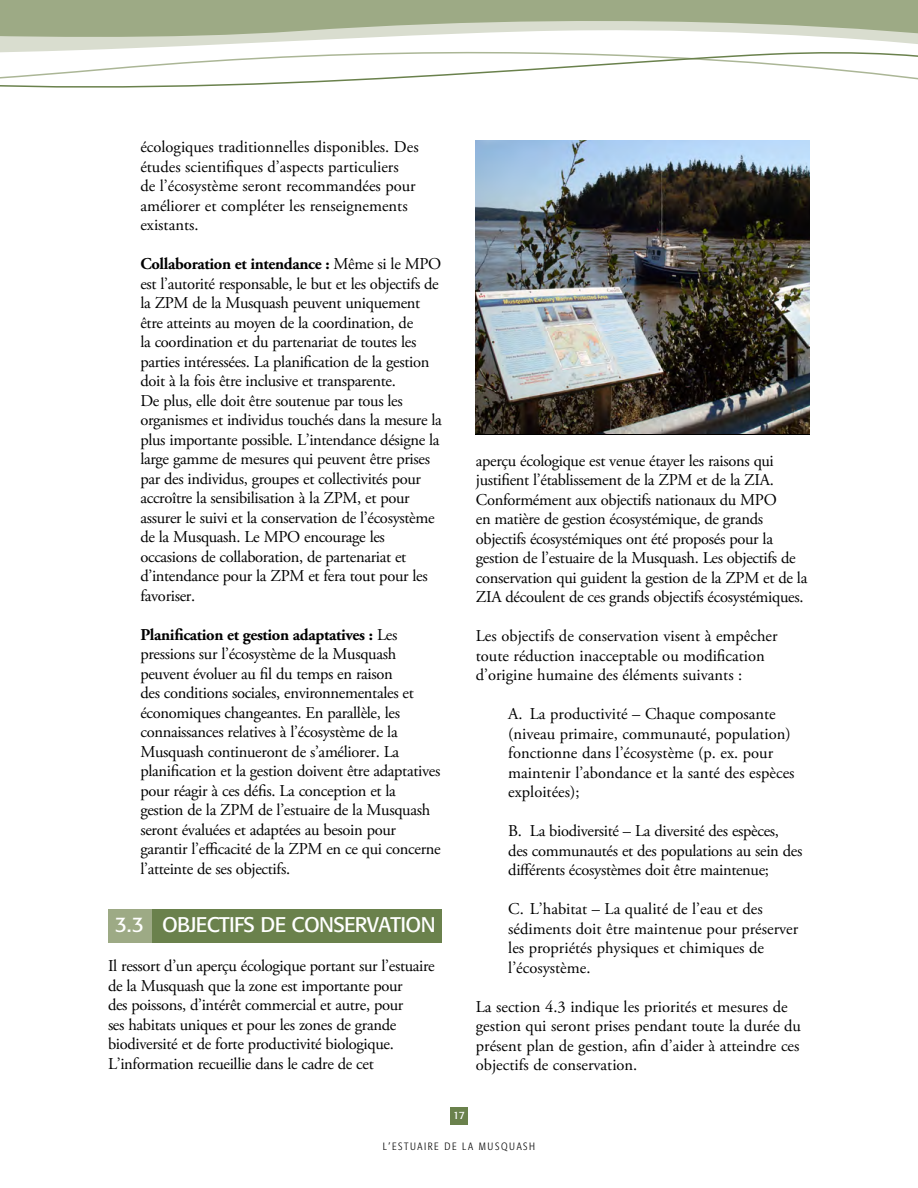
<style>
.page{position:relative;width:918px;height:1188px;background:#fff}
.page>*{position:absolute;margin:0;border:0;box-sizing:border-box;transform-origin:0 0}
.crosshead{font:21px "Formata";letter-spacing:-.03em;color:#fff}
.t1{font:16.5px/19.5px "Adobe Garamond Pro";letter-spacing:-.02em;color:#000}
.t2{font:16.5px/19.5px "Adobe Garamond Pro";color:#000}
.t3{font:300 condensed 10.5px "Formata";letter-spacing:.15em;color:#000}
.t4{font:10.5px "Formata";color:#fff}
.s1{font-weight:700}
</style>
<div class="page">
<div style="left:450px;top:1107px;width:18px;height:17px;background:#6a814c"></div>
<svg style="left:0;top:68px;width:918px;height:20px"></svg>
<svg style="left:0;top:48px;width:918px;height:20px"></svg>
<svg style="left:0;top:0;width:918px;height:48px;fill:#9daa85"></svg>
<div style="left:113px;top:909px;width:329px;height:34px;background:#6a814c"></div>
<div style="left:108px;top:909px;width:44px;height:34px;background:#9daa85"></div>
<img style="left:476px;top:141px;width:334px;height:293px">
<p class="t2" style="left:140px;top:138px;width:280px">écologiques traditionnelles disponibles. Des études scientifiques d’aspects particuliers<br>de l’écosystème seront recommandées pour améliorer et compléter les renseignements existants.</p>
<p class="t1" style="left:140px;top:255px;width:303px"><span class="s1">Collaboration et intendance :</span> Même si le MPO est l’autorité responsable, le but et les objectifs de la ZPM de la Musquash peuvent uniquement être atteints au moyen de la coordination, de<br>la coordination et du partenariat de toutes les parties intéressées. La planification de la gestion doit à la fois être inclusive et transparente.<br>De plus, elle doit être soutenue par tous les organismes et individus touchés dans la mesure la plus importante possible. L’intendance désigne la large gamme de mesures qui peuvent être prises par des individus, groupes et collectivités pour accroître la sensibilisation à la ZPM, et pour assurer le suivi et la conservation de l’écosystème de la Musquash. Le MPO encourage les occasions de collaboration, de partenariat et d’intendance pour la ZPM et fera tout pour les favoriser.</p>
<p class="t1" style="left:140px;top:625px;width:302px"><span class="s1">Planification et gestion adaptatives :</span> Les pressions sur l’écosystème de la Musquash peuvent évoluer au fil du temps en raison<br>des conditions sociales, environnementales et économiques changeantes. En parallèle, les connaissances relatives à l’écosystème de la Musquash continueront de s’améliorer. La planification et la gestion doivent être adaptatives pour réagir à ces défis. La conception et la gestion de la ZPM de l’estuaire de la Musquash seront évaluées et adaptées au besoin pour garantir l’efficacité de la ZPM en ce qui concerne l’atteinte de ses objectifs.</p>
<h4 class="crosshead" style="left:115px;top:912px;width:322px">3.3 OBJECTIFS DE CONSERVATION</h4>
<p class="t1" style="left:108px;top:957px;width:328px">Il ressort d’un aperçu écologique portant sur l’estuaire de la Musquash que la zone est importante pour<br>des poissons, d’intérêt commercial et autre, pour<br>ses habitats uniques et pour les zones de grande biodiversité et de forte productivité biologique.<br>L’information recueillie dans le cadre de cet</p>
<p class="t1" style="left:476px;top:451px;width:333px">aperçu écologique est venue étayer les raisons qui justifient l’établissement de la ZPM et de la ZIA.<br>Conformément aux objectifs nationaux du MPO<br>en matière de gestion écosystémique, de grands objectifs écosystémiques ont été proposés pour la gestion de l’estuaire de la Musquash. Les objectifs de conservation qui guident la gestion de la ZPM et de la ZIA découlent de ces grands objectifs écosystémiques.</p>
<p class="t2" style="left:476px;top:627px;width:303px">Les objectifs de conservation visent à empêcher toute réduction inacceptable ou modification d’origine humaine des éléments suivants :</p>
<p class="t2" style="left:508px;top:705px;width:288px">A. La productivité – Chaque composante (niveau primaire, communauté, population) fonctionne dans l’écosystème (p. ex. pour maintenir l’abondance et la santé des espèces exploitées);</p>
<p class="t1" style="left:508px;top:822px;width:296px">B. La biodiversité – La diversité des espèces, des communautés et des populations au sein des différents écosystèmes doit être maintenue;</p>
<p class="t2" style="left:508px;top:900px;width:292px">C. L’habitat – La qualité de l’eau et des sédiments doit être maintenue pour préserver les propriétés physiques et chimiques de l’écosystème.</p>
<p class="t2" style="left:476px;top:997px;width:327px">La section 4.3 indique les priorités et mesures de gestion qui seront prises pendant toute la durée du présent plan de gestion, afin d’aider à atteindre ces objectifs de conservation.</p>
<p class="t4" style="left:453px;top:1109px;width:13px">17</p>
<p class="t3" style="left:383px;top:1140px;width:154px">L’ESTUAIRE DE LA MUSQUASH</p>
</div>
